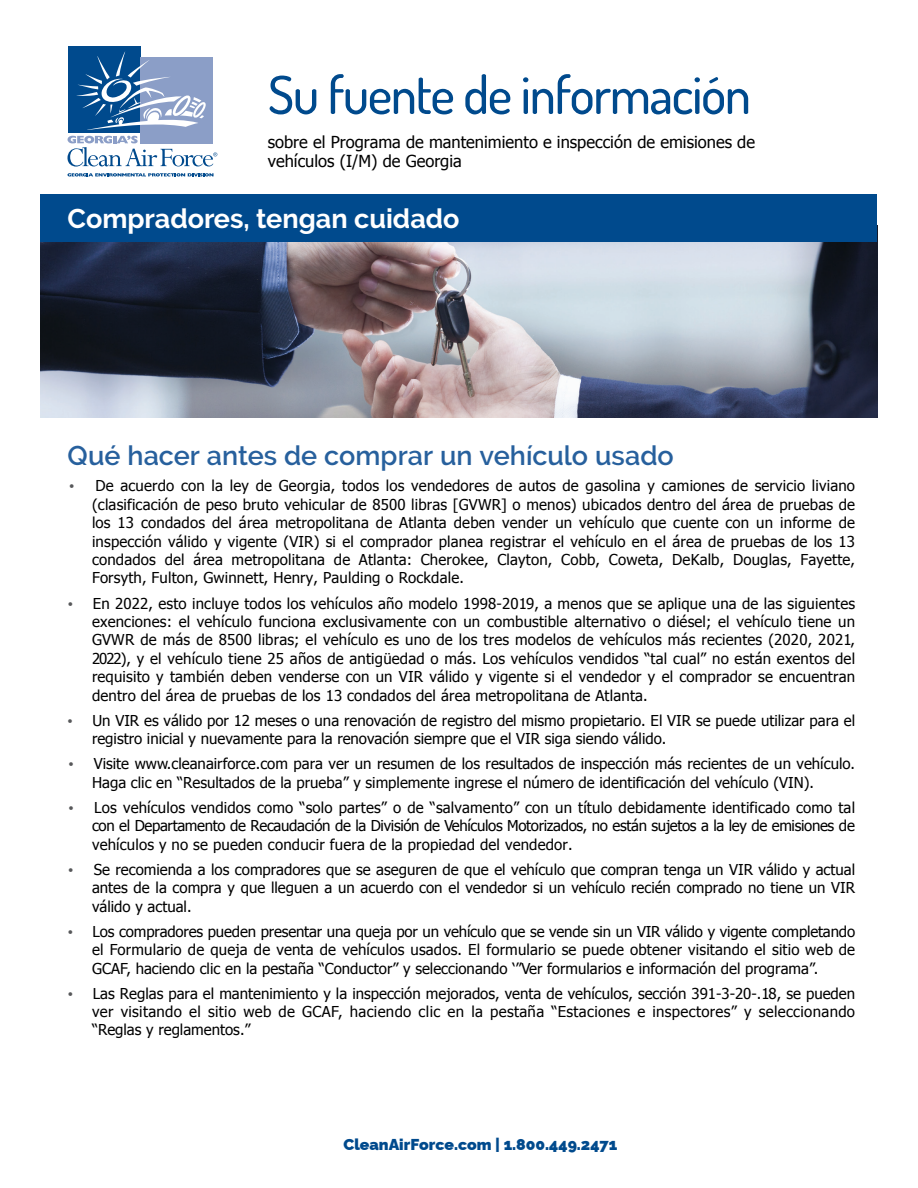
<style>
.page{position:relative;width:918px;height:1188px;background:#fff}
.page>*{position:absolute;margin:0;border:0;box-sizing:border-box;transform-origin:0 0}
.t1{font:500 52.5px "Dosis";letter-spacing:-.03em;color:#004a8d}
.t2{font:600 27px "Raleway";color:#27609d}
.t3{font:700 27px "Raleway";color:#fff}
.t4{font:16.5px/19.8px "Tahoma";color:#000}
.t5{font:900 15.75px "Raleway";color:#004a8d}
.t6{font:15px/18.5px "Tahoma";color:#000;text-align:justify}
.s1{font-family:"Times New Roman";color:#57585a}
</style>
<div class="page">
<img style="left:40px;top:242px;width:838px;height:176px">
<div style="left:68px;top:46px;width:72px;height:87px;background:#004a8d"></div>
<div style="left:140px;top:57px;width:73px;height:86px;background:#8b9ec7"></div>
<svg style="left:68px;top:173px;width:146px;height:3px"></svg>
<svg style="left:68px;top:136px;width:149px;height:31px"></svg>
<svg style="left:77px;top:51px;width:129px;height:79px"></svg>
<div style="left:40px;top:194px;width:838px;height:48px;background:#004a8d"></div>
<h1 class="t1" style="left:268px;top:61px;width:485px">Su fuente de información</h1>
<p class="t4" style="left:268px;top:131px;width:489px">sobre el Programa de mantenimiento e inspección de emisiones de vehículos (I/M) de Georgia</p>
<h2 class="t3" style="left:68px;top:203px;width:394px">Compradores, tengan cuidado</h2>
<h2 class="t2" style="left:68px;top:440px;width:608px">Qué hacer antes de comprar un vehículo usado</h2>
<p class="t6" style="left:92px;top:476px;width:765px;text-indent:-23px"><span class="s1">•</span> De acuerdo con la ley de Georgia, todos los vendedores de autos de gasolina y camiones de servicio liviano (clasificación de peso bruto vehicular de 8500 libras [GVWR] o menos) ubicados dentro del área de pruebas de los 13 condados del área metropolitana de Atlanta deben vender un vehículo que cuente con un informe de inspección válido y vigente (VIR) si el comprador planea registrar el vehículo en el área de pruebas de los 13 condados del área metropolitana de Atlanta: Cherokee, Clayton, Cobb, Coweta, DeKalb, Douglas, Fayette, Forsyth, Fulton, Gwinnett, Henry, Paulding o Rockdale.</p>
<p class="t6" style="left:92px;top:593px;width:765px;text-indent:-24px"><span class="s1">•</span> En 2022, esto incluye todos los vehículos año modelo 1998-2019, a menos que se aplique una de las siguientes exenciones: el vehículo funciona exclusivamente con un combustible alternativo o diésel; el vehículo tiene un GVWR de más de 8500 libras; el vehículo es uno de los tres modelos de vehículos más recientes (2020, 2021, 2022), y el vehículo tiene 25 años de antigüedad o más. Los vehículos vendidos “tal cual” no están exentos del requisito y también deben venderse con un VIR válido y vigente si el vendedor y el comprador se encuentran dentro del área de pruebas de los 13 condados del área metropolitana de Atlanta.</p>
<p class="t6" style="left:92px;top:710px;width:765px;text-indent:-24px"><span class="s1">•</span> Un VIR es válido por 12 meses o una renovación de registro del mismo propietario. El VIR se puede utilizar para el registro inicial y nuevamente para la renovación siempre que el VIR siga siendo válido.</p>
<p class="t6" style="left:92px;top:754px;width:765px;text-indent:-24px"><span class="s1">•</span> Visite www.cleanairforce.com para ver un resumen de los resultados de inspección más recientes de un vehículo.<br>Haga clic en “Resultados de la prueba” y simplemente ingrese el número de identificación del vehículo (VIN).</p>
<p class="t6" style="left:92px;top:798px;width:765px;text-indent:-23px"><span class="s1">•</span> Los vehículos vendidos como “solo partes” o de “salvamento” con un título debidamente identificado como tal con el Departamento de Recaudación de la División de Vehículos Motorizados, no están sujetos a la ley de emisiones de vehículos y no se pueden conducir fuera de la propiedad del vendedor.</p>
<p class="t6" style="left:92px;top:859px;width:765px;text-indent:-24px"><span class="s1">•</span> Se recomienda a los compradores que se aseguren de que el vehículo que compran tenga un VIR válido y actual antes de la compra y que lleguen a un acuerdo con el vendedor si un vehículo recién comprado no tiene un VIR válido y actual.</p>
<p class="t6" style="left:92px;top:921px;width:765px;text-indent:-24px"><span class="s1">•</span> Los compradores pueden presentar una queja por un vehículo que se vende sin un VIR válido y vigente completando el Formulario de queja de venta de vehículos usados. El formulario se puede obtener visitando el sitio web de GCAF, haciendo clic en la pestaña “Conductor” y seleccionando ‘”Ver formularios e información del programa”.</p>
<p class="t6" style="left:92px;top:983px;width:765px;text-indent:-24px"><span class="s1">•</span> Las Reglas para el mantenimiento y la inspección mejorados, venta de vehículos, sección 391-3-20-.18, se pueden ver visitando el sitio web de GCAF, haciendo clic en la pestaña “Estaciones e inspectores” y seleccionando “Reglas y reglamentos.”</p>
<p class="t5" style="left:343px;top:1132px;width:276px">CleanAirForce.com | 1.800.449.2471</p>
</div>
